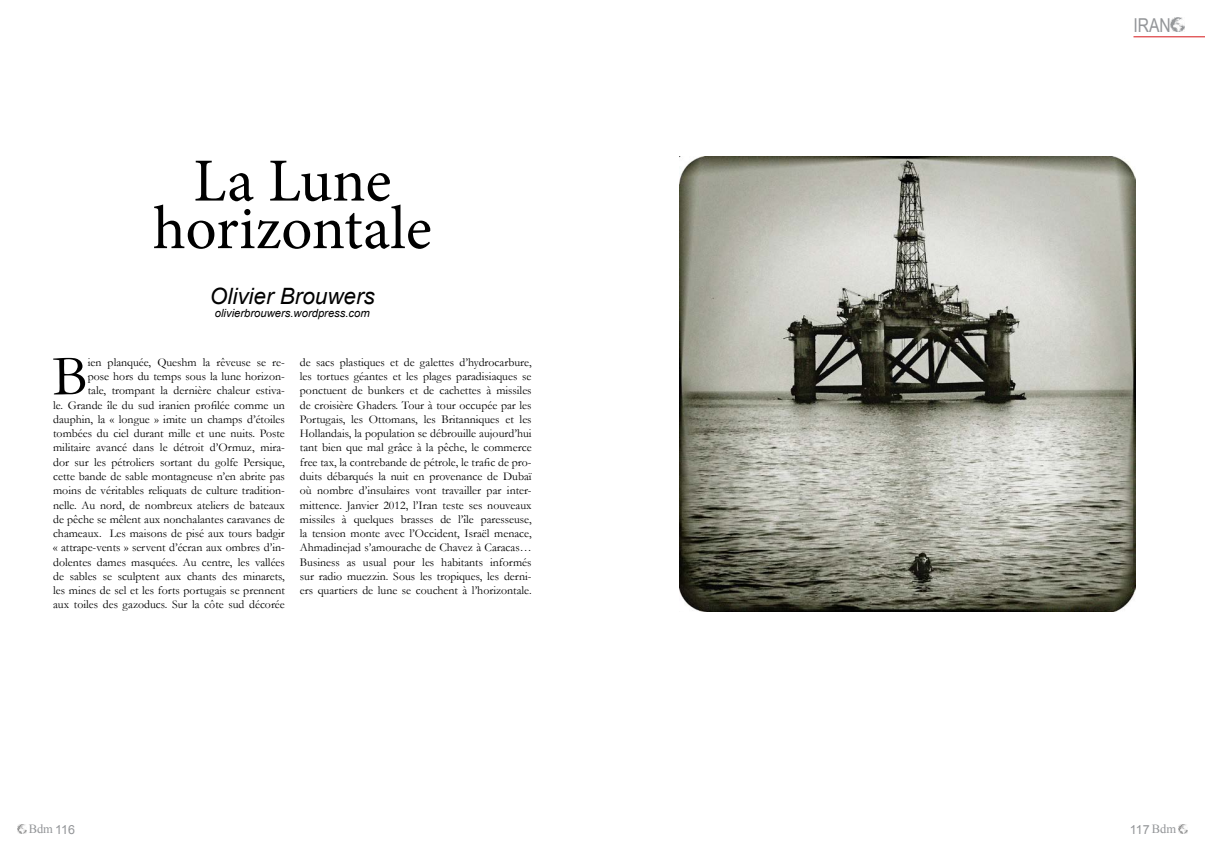
<style>
.page{position:relative;width:1205px;height:851px;background:#fff}
.page>*{position:absolute;margin:0;border:0;box-sizing:border-box;transform-origin:0 0}
.t1{font:61.25px/47.5px "Minion Pro";color:#000;text-align:center}
.t2{font:57.62px "Garamond";color:#000}
.t3{font:italic 22.5px "Arial";color:#000}
.t4{font:19.12px "Arial Narrow";color:#939598}
.t5{font:12.5px "Times New Roman";color:#939598}
.t6{font:12.5px "Arial";color:#939598}
.t7{font:11.88px/14.2px "Garamond";color:#000;text-align:right}
.t8{font:italic 11.25px "Arial";color:#000}
.s1{font-family:"Arial"}
.s2{font-family:"Times New Roman"}
</style>
<div class="page">
<hr style="left:1133px;top:36px;width:72px;height:1px;background:#d82326">
<img style="left:1171px;top:18px;width:13px;height:14px">
<img style="left:679px;top:156px;width:456px;height:455px">
<svg style="left:18px;top:824px;width:8px;height:9px"></svg>
<svg style="left:1178px;top:824px;width:9px;height:9px"></svg>
<h1 class="t1" style="left:153px;top:157px;width:280px">La Lune horizontale</h1>
<h3 class="t3" style="left:210px;top:281px;width:167px">Olivier Brouwers</h3>
<p class="t8" style="left:215px;top:306px;width:157px">olivierbrouwers.wordpress.com</p>
<h2 class="t2" style="left:52px;top:342px;width:37px">B</h2>
<p class="t7" style="left:53px;top:355px;width:233px">ien planquée, Queshm la rêveuse se re-<br>pose hors du temps sous la lune horizon-<br>tale, trompant la dernière chaleur estiva-<br>le. Grande île du sud iranien profilée comme un dauphin, la « longue » imite un champs d’étoiles tombées du ciel durant mille et une nuits. Poste militaire avancé dans le détroit d’Ormuz, mira&shy;dor sur les pétroliers sortant du golfe Persique, cette bande de sable montagneuse n’en abrite pas moins de véritables reliquats de culture tradition&shy;nelle. Au nord, de nombreux ateliers de bateaux de pêche se mêlent aux nonchalantes caravanes de chameaux. Les maisons de pisé aux tours badgir « attrape-vents » servent d’écran aux ombres d’in&shy;dolentes dames masquées. Au centre, les vallées de sables se sculptent aux chants des minarets, les mines de sel et les forts portugais se prennent aux toiles des gazoducs. Sur la côte sud décorée</p>
<p class="t7" style="left:300px;top:355px;width:233px;text-align:justify">de sacs plastiques et de galettes d’hydrocarbure, les tortues géantes et les plages paradisiaques se ponctuent de bunkers et de cachettes à missiles de croisière Ghaders. Tour à tour occupée par les Portugais, les Ottomans, les Britanniques et les Hollandais, la population se débrouille aujourd’hui tant bien que mal grâce à la pêche, le commerce free tax, la contrebande de pétrole, le trafic de pro&shy;duits débarqués la nuit en provenance de Dubaï où nombre d’insulaires vont travailler par inter&shy;mittence. Janvier 2012, l’Iran teste ses nouveaux missiles à quelques brasses de l’île paresseuse, la tension monte avec l’Occident, Israël menace, Ahmadinejad s’amourache de Chavez à Caracas… Business as usual pour les habitants informés sur radio muezzin. Sous les tropiques, les derni&shy;ers quartiers de lune se couchent à l’horizontale.</p>
<h3 class="t4" style="left:1133px;top:11px;width:39px">IRAN</h3>
<p class="t5" style="left:29px;top:820px;width:48px">Bdm <span class="s1">116</span></p>
<p class="t6" style="left:1130px;top:820px;width:48px">117 <span class="s2">Bdm</span></p>
</div>
